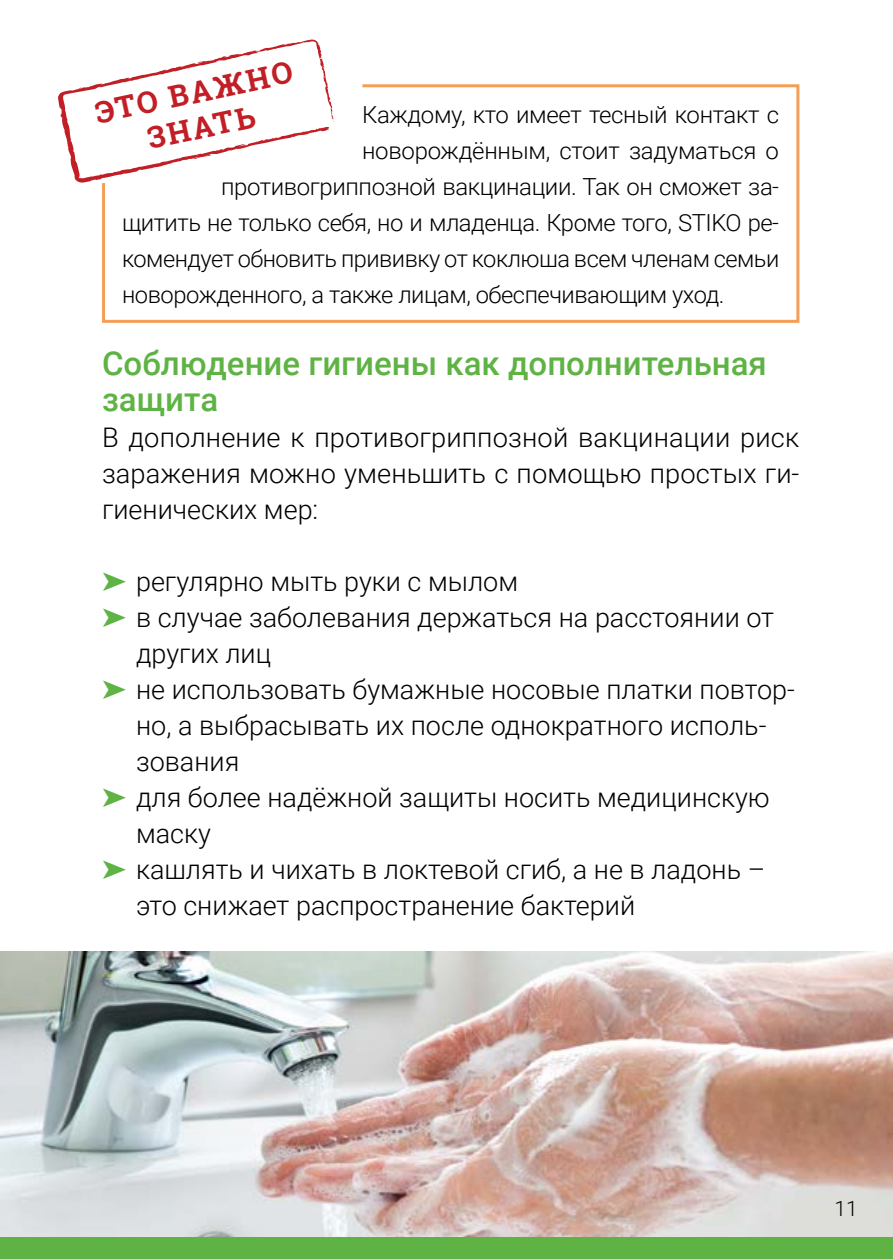
<style>
.page{position:relative;width:893px;height:1259px;background:#fff}
.page>*{position:absolute;margin:0;border:0;box-sizing:border-box;transform-origin:0 0}
.t1{font:500 33px/36px "Roboto";color:#5fb345}
.H2_Stempel{font:700 30px/36px "Roboto Slab";color:#c21e26;text-align:center}
.t2{font:300 27px/36px "Roboto";color:#000}
.P_Kasten{font:300 23.4px "Roboto";letter-spacing:-.02em;color:#000}
.t3{font:300 21px "Roboto";color:#000}
.s1{color:#5fb345}
</style>
<div class="page">
<img style="left:1px;top:951px;width:892px;height:286px">
<img style="left:0;top:735px;width:1px;height:502px">
<div style="left:0;top:1237px;width:893px;height:22px;background:#5fb345"></div>
<svg style="left:102px;top:84px;width:698px;height:239px"></svg>
<svg style="left:58px;top:40px;width:276px;height:143px"></svg>
<h2 class="H2_Stempel" style="left:92px;top:95px;width:202px;rotate:-12deg">ЭТО ВАЖНО<br>ЗНАТЬ</h2>
<p class="P_Kasten" style="left:362px;top:98px;width:419px">Каждому, кто имеет тесный контакт с</p>
<p class="P_Kasten" style="left:362px;top:134px;width:418px">новорождённым, стоит задуматься о</p>
<p class="P_Kasten" style="left:221px;top:170px;width:559px">противогриппозной вакцинации. Так он сможет за-</p>
<p class="P_Kasten" style="left:122px;top:206px;width:658px">щитить не только себя, но и младенца. Кроме того, STIKO ре-</p>
<p class="P_Kasten" style="left:122px;top:242px;width:659px">комендует обновить прививку от коклюша всем членам семьи</p>
<p class="P_Kasten" style="left:122px;top:278px;width:604px">новорожденного, а также лицам, обеспечивающим уход.</p>
<h1 class="t1" style="left:102px;top:344px;width:666px">Соблюдение гигиены как дополнительная защита</h1>
<p class="t2" style="left:102px;top:418px;width:699px;text-align:justify">В дополнение к противогриппозной вакцинации риск заражения можно уменьшить с помощью простых ги&shy;гиенических мер:</p>
<p class="t2" style="left:102px;top:562px;width:418px"><span class="s1">➤</span> регулярно мыть руки с мылом</p>
<p class="t2" style="left:136px;top:598px;width:639px;text-indent:-34px"><span class="s1">➤</span> в случае заболевания держаться на расстоянии от других лиц</p>
<p class="t2" style="left:136px;top:670px;width:660px;text-indent:-34px"><span class="s1">➤</span> не использовать бумажные носовые платки повтор&shy;но, а выбрасывать их после однократного исполь&shy;зования</p>
<p class="t2" style="left:136px;top:778px;width:635px;text-indent:-34px"><span class="s1">➤</span> для более надёжной защиты носить медицинскую маску</p>
<p class="t2" style="left:136px;top:850px;width:631px;text-indent:-34px"><span class="s1">➤</span> кашлять и чихать в локтевой сгиб, а не в ладонь – это снижает распространение бактерий</p>
<p class="t3" style="left:835px;top:1194px;width:25px">11</p>
</div>
